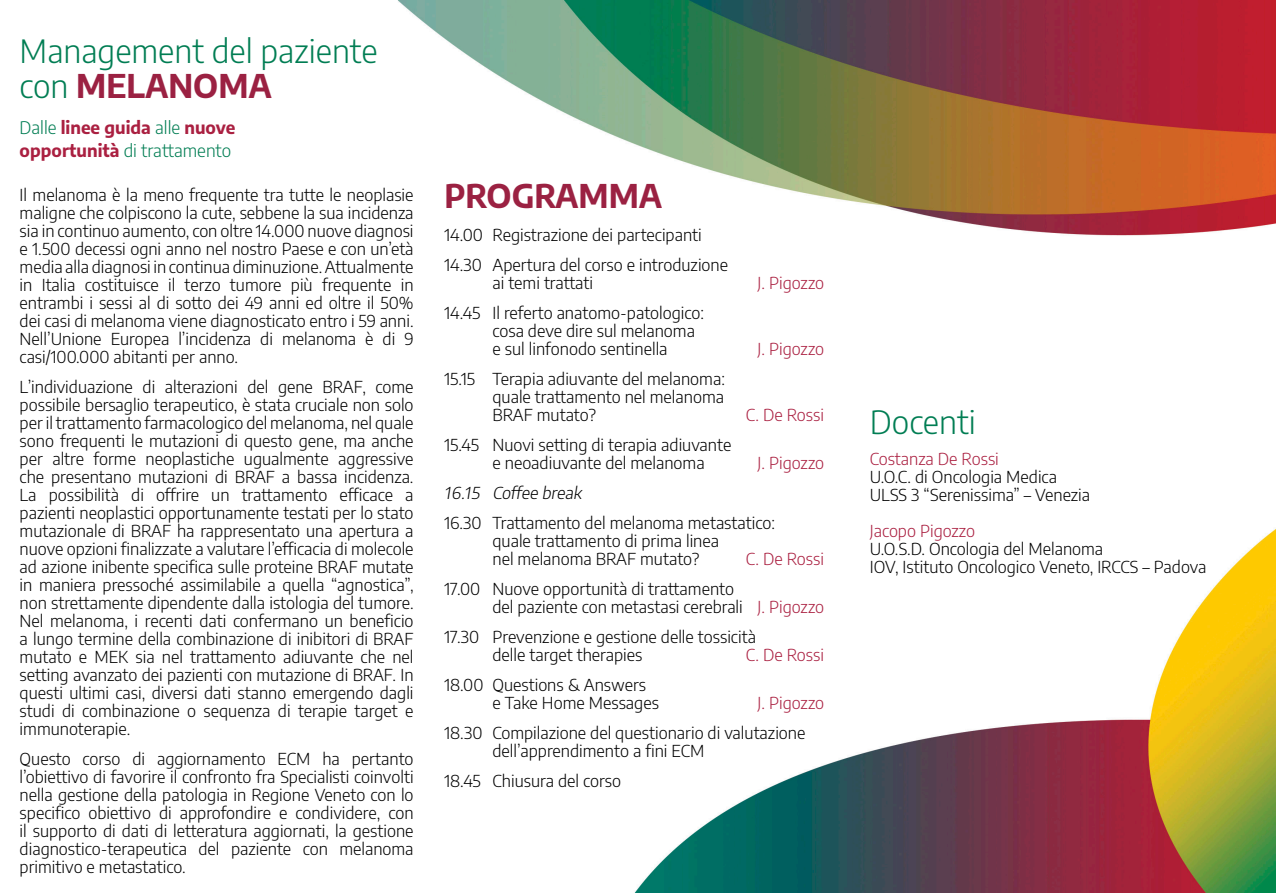
<style>
.page{position:relative;width:1276px;height:893px;background:#fff}
.page>*{position:absolute;margin:0;border:0;box-sizing:border-box;transform-origin:0 0}
.t1{font:300 32.1px "Encode Sans";color:#007d53}
.t2{font:700 32.1px "Encode Sans";color:#9b2142}
.t3{font:700 17.25px "Encode Sans";color:#aa2041}
.t4{font:300 17.25px "Encode Sans";color:#007d53}
.t5{font:300 16.5px/18px "Encode Sans";color:#000;text-align:justify}
.t6{font:300 16.5px "Encode Sans";color:#aa2041}
.t7{font:italic 300 16.5px "Encode Sans";color:#000}
.s1{font-weight:300;color:#007d53}
.s2{font-weight:700;color:#aa2041}
.s3{color:#aa2041}
</style>
<div class="page">
<img style="left:398px;top:0;width:877px;height:893px">
<p class="t1" style="left:20px;top:29px;width:359px">Management del paziente</p>
<p class="t2" style="left:20px;top:62px;width:254px"><span class="s1">con</span> MELANOMA</p>
<p class="t3" style="left:20px;top:114px;width:217px"><span class="s1">Dalle</span> linee guida <span class="s1">alle</span> nuove</p>
<p class="t4" style="left:20px;top:138px;width:213px"><span class="s2">opportunità</span> di trattamento</p>
<p class="t5" style="left:20px;top:185px;width:395px">Il melanoma è la meno frequente tra tutte le neoplasie maligne che colpiscono la cute, sebbene la sua incidenza sia in continuo aumento, con oltre 14.000 nuove diagnosi e 1.500 decessi ogni anno nel nostro Paese e con un’età media alla diagnosi in continua diminuzione. Attualmente in Italia costituisce il terzo tumore più frequente in entrambi i sessi al di sotto dei 49 anni ed oltre il 50% dei casi di melanoma viene diagnosticato entro i 59 anni.<br>Nell’Unione Europea l’incidenza di melanoma è di 9 casi/100.000 abitanti per anno.</p>
<p class="t5" style="left:20px;top:377px;width:395px">L’individuazione di alterazioni del gene BRAF, come possibile bersaglio terapeutico, è stata cruciale non solo per il trattamento farmacologico del melanoma, nel quale sono frequenti le mutazioni di questo gene, ma anche per altre forme neoplastiche ugualmente aggressive che presentano mutazioni di BRAF a bassa incidenza.<br>La possibilità di offrire un trattamento efficace a pazienti neoplastici opportunamente testati per lo stato mutazionale di BRAF ha rappresentato una apertura a nuove opzioni finalizzate a valutare l’efficacia di molecole ad azione inibente specifica sulle proteine BRAF mutate in maniera pressoché assimilabile a quella “agnostica”, non strettamente dipendente dalla istologia del tumore.<br>Nel melanoma, i recenti dati confermano un beneficio a lungo termine della combinazione di inibitori di BRAF mutato e MEK sia nel trattamento adiuvante che nel setting avanzato dei pazienti con mutazione di BRAF. In questi ultimi casi, diversi dati stanno emergendo dagli studi di combinazione o sequenza di terapie target e immunoterapie.</p>
<p class="t5" style="left:20px;top:749px;width:395px">Questo corso di aggiornamento ECM ha pertanto l’obiettivo di favorire il confronto fra Specialisti coinvolti nella gestione della patologia in Regione Veneto con lo specifico obiettivo di approfondire e condividere, con il supporto di dati di letteratura aggiornati, la gestione diagnostico-terapeutica del paziente con melanoma primitivo e metastatico.</p>
<p class="t2" style="left:444px;top:172px;width:219px">PROGRAMMA</p>
<p class="t5" style="left:444px;top:225px;width:259px">14.00 Registrazione dei partecipanti</p>
<p class="t5" style="left:444px;top:255px;width:285px">14.30 Apertura del corso e introduzione</p>
<p class="t5" style="left:492px;top:273px;width:102px">ai temi trattati</p>
<p class="t6" style="left:757px;top:272px;width:68px">J. Pigozzo</p>
<p class="t5" style="left:444px;top:303px;width:261px">14.45 Il referto anatomo-patologico:</p>
<p class="t5" style="left:492px;top:321px;width:204px">cosa deve dire sul melanoma</p>
<p class="t5" style="left:492px;top:339px;width:177px">e sul linfonodo sentinella</p>
<p class="t6" style="left:757px;top:338px;width:68px">J. Pigozzo</p>
<p class="t5" style="left:444px;top:369px;width:282px">15.15 Terapia adiuvante del melanoma:</p>
<p class="t5" style="left:492px;top:387px;width:233px">quale trattamento nel melanoma</p>
<p class="t5" style="left:492px;top:405px;width:105px">BRAF mutato?</p>
<p class="t6" style="left:746px;top:404px;width:80px">C. De Rossi</p>
<p class="t5" style="left:444px;top:435px;width:288px">15.45 Nuovi setting di terapia adiuvante</p>
<p class="t5" style="left:492px;top:453px;width:214px">e neoadiuvante del melanoma</p>
<p class="t6" style="left:757px;top:452px;width:68px">J. Pigozzo</p>
<p class="t7" style="left:444px;top:482px;width:142px">16.15 Coffee break</p>
<p class="t5" style="left:444px;top:513px;width:332px">16.30 Trattamento del melanoma metastatico:</p>
<p class="t5" style="left:492px;top:531px;width:228px">quale trattamento di prima linea</p>
<p class="t5" style="left:492px;top:549px;width:208px">nel melanoma BRAF mutato?</p>
<p class="t6" style="left:746px;top:548px;width:80px">C. De Rossi</p>
<p class="t5" style="left:444px;top:579px;width:291px">17.00 Nuove opportunità di trattamento</p>
<p class="t5" style="left:492px;top:597px;width:333px">del paziente con metastasi cerebrali <span class="s3">J. Pigozzo</span></p>
<p class="t5" style="left:444px;top:627px;width:313px">17.30 Prevenzione e gestione delle tossicità</p>
<p class="t5" style="left:492px;top:645px;width:151px">delle target therapies</p>
<p class="t6" style="left:746px;top:644px;width:80px">C. De Rossi</p>
<p class="t5" style="left:444px;top:675px;width:203px">18.00 Questions &amp; Answers</p>
<p class="t5" style="left:492px;top:693px;width:168px">e Take Home Messages</p>
<p class="t6" style="left:757px;top:692px;width:68px">J. Pigozzo</p>
<p class="t5" style="left:492px;top:723px;width:314px;text-indent:-48px">18.30 Compilazione del questionario di valutazione dell’apprendimento a fini ECM</p>
<p class="t5" style="left:444px;top:771px;width:178px">18.45 Chiusura del corso</p>
<p class="t1" style="left:870px;top:400px;width:107px">Docenti</p>
<p class="t6" style="left:870px;top:447px;width:131px">Costanza De Rossi</p>
<p class="t5" style="left:870px;top:467px;width:189px">U.O.C. di Oncologia Medica</p>
<p class="t5" style="left:870px;top:485px;width:222px">ULSS 3 “Serenissima” – Venezia</p>
<p class="t6" style="left:870px;top:519px;width:107px">Jacopo Pigozzo</p>
<p class="t5" style="left:870px;top:539px;width:235px">U.O.S.D. Oncologia del Melanoma</p>
<p class="t5" style="left:870px;top:557px;width:338px">IOV, Istituto Oncologico Veneto, IRCCS – Padova</p>
</div>
